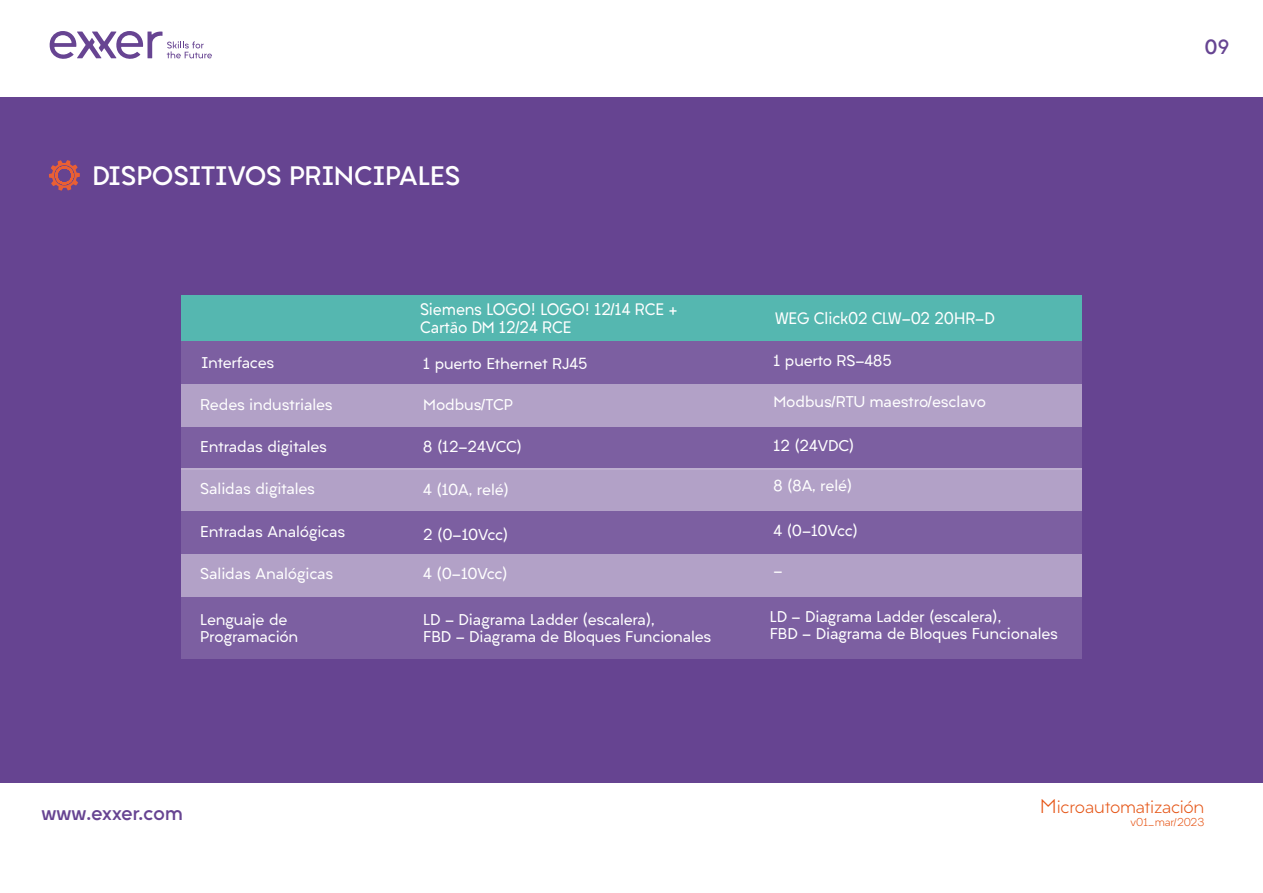
<style>
.page{position:relative;width:1263px;height:893px;background:#fff}
.page>*{position:absolute;margin:0;border:0;box-sizing:border-box;transform-origin:0 0}
.t1{font:700 25.5px "Liber Grotesque Family";color:#fff}
.t2{font:700 19.05px "Liber Grotesque Family";letter-spacing:-.015em;color:#674492}
.t3{font:700 19.05px "Liber Grotesque Family";color:#664492}
.t4{font:300 16.5px "Liber Grotesque Family";letter-spacing:-.01em;color:#e55313}
.t5{font:15.75px/18px "Liber Grotesque Family News";color:#fff;scale:.94 1}
.t6{font:14.85px/17px "Liber Grotesque Family News";letter-spacing:-.01em;color:#fff}
.t7{font:300 10.65px "Liber Grotesque Family";color:#e65313}
.s1{font-size:19.05px;color:#e65313}
</style>
<div class="page">
<svg style="left:49px;top:31px;width:163px;height:28px"></svg>
<div style="left:0;top:97px;width:1263px;height:686px;background:#664491"></div>
<svg style="left:49px;top:160px;width:31px;height:31px"></svg>
<div style="left:181px;top:295px;width:901px;height:46px;background:#55b7b0"></div>
<div style="left:181px;top:341px;width:901px;height:43px;background:#7c5fa1"></div>
<div style="left:181px;top:427px;width:901px;height:42px;background:#7c5fa1"></div>
<div style="left:181px;top:511px;width:901px;height:43px;background:#7c5fa1"></div>
<div style="left:181px;top:597px;width:901px;height:62px;background:#7c5fa1"></div>
<div style="left:181px;top:384px;width:901px;height:43px;background:#b2a1c7"></div>
<div style="left:181px;top:468px;width:901px;height:43px;background:#b2a1c7"></div>
<div style="left:181px;top:554px;width:901px;height:43px;background:#b2a1c7"></div>
<h1 class="t1" style="left:92px;top:159px;width:370px">DISPOSITIVOS PRINCIPALES</h1>
<p class="t6" style="left:201px;top:354px;width:74px">Interfaces</p>
<p class="t6" style="left:200px;top:396px;width:134px">Redes industriales</p>
<p class="t6" style="left:200px;top:438px;width:128px">Entradas digitales</p>
<p class="t6" style="left:200px;top:480px;width:116px">Salidas digitales</p>
<p class="t6" style="left:200px;top:524px;width:147px">Entradas Analógicas</p>
<p class="t6" style="left:200px;top:565px;width:135px">Salidas Analógicas</p>
<p class="t6" style="left:200px;top:611px;width:99px">Lenguaje de<br>Programación</p>
<p class="t5" style="left:420px;top:300px;width:276px">Siemens LOGO! LOGO! 12/14 RCE +<br>Cartão DM 12/24 RCE</p>
<p class="t5" style="left:775px;top:309px;width:235px">WEG Click02 CLW-02 20HR-D</p>
<p class="t6" style="left:423px;top:355px;width:166px">1 puerto Ethernet RJ45</p>
<p class="t6" style="left:773px;top:352px;width:120px">1 puerto RS-485</p>
<p class="t6" style="left:423px;top:396px;width:91px">Modbus/TCP</p>
<p class="t6" style="left:773px;top:393px;width:214px">Modbus/RTU maestro/esclavo</p>
<p class="t6" style="left:423px;top:438px;width:100px">8 (12-24VCC)</p>
<p class="t6" style="left:773px;top:437px;width:82px">12 (24VDC)</p>
<p class="t6" style="left:423px;top:481px;width:87px">4 (10A, relé)</p>
<p class="t6" style="left:773px;top:477px;width:80px">8 (8A, relé)</p>
<p class="t6" style="left:423px;top:526px;width:87px">2 (0-10Vcc)</p>
<p class="t6" style="left:773px;top:523px;width:86px">4 (0-10Vcc)</p>
<p class="t6" style="left:423px;top:565px;width:86px">4 (0-10Vcc)</p>
<p class="t6" style="left:773px;top:562px;width:11px">-</p>
<p class="t6" style="left:423px;top:611px;width:290px">LD - Diagrama Ladder (escalera),<br>FBD - Diagrama de Bloques Funcionales</p>
<p class="t6" style="left:770px;top:608px;width:290px">LD - Diagrama Ladder (escalera),<br>FBD - Diagrama de Bloques Funcionales</p>
<p class="t3" style="left:1204px;top:35px;width:27px">09</p>
<p class="t2" style="left:42px;top:801px;width:143px">www.exxer.com</p>
<p class="t4" style="left:1040px;top:797px;width:166px"><span class="s1">M</span>icroautomatización</p>
<p class="t7" style="left:1130px;top:815px;width:75px">v01_mar/2023</p>
</div>
